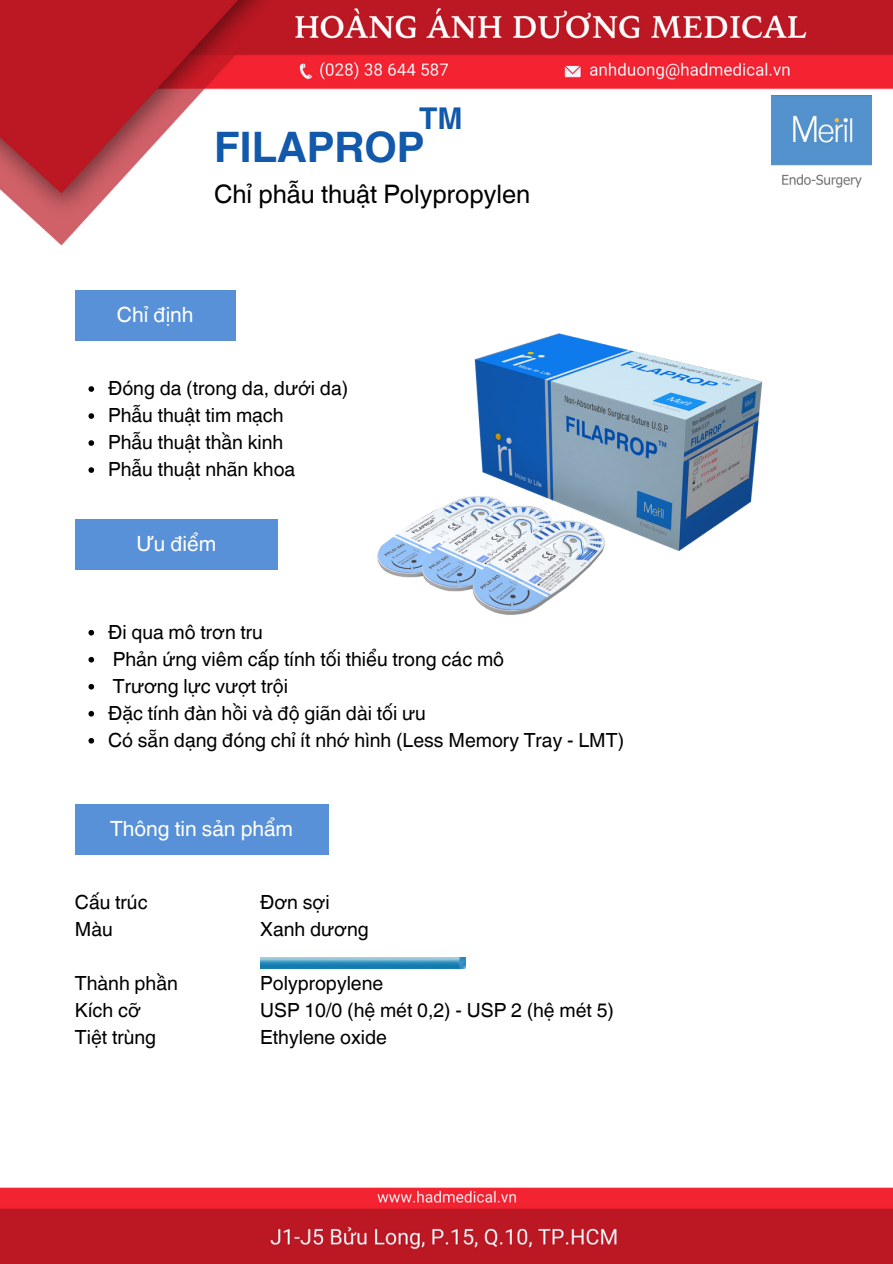
<style>
.page{position:relative;width:893px;height:1264px;background:#fff}
.page>*{position:absolute;margin:0;border:0;box-sizing:border-box;transform-origin:0 0}
.t1{font:700 42px "Helvetica World";color:#1258ab}
.t2{font:700 30px "Helvetica World";color:#1258ab}
.t3{font:25.5px "Helvetica World";color:#000}
.t4{font:21px "Helvetica World";color:#fff}
.t5{font:19.5px "Helvetica World";color:#000}
</style>
<div class="page">
<img style="left:0;top:0;width:892px;height:1263px">
<img style="left:771px;top:95px;width:100px;height:99px">
<img style="left:260px;top:957px;width:205px;height:11px">
<img style="left:366px;top:296px;width:438px;height:336px">
<svg style="left:88px;top:386px;width:6px;height:6px"></svg>
<svg style="left:88px;top:413px;width:6px;height:6px"></svg>
<svg style="left:88px;top:440px;width:6px;height:6px"></svg>
<svg style="left:88px;top:467px;width:6px;height:6px"></svg>
<svg style="left:88px;top:630px;width:6px;height:5px"></svg>
<svg style="left:88px;top:657px;width:6px;height:5px"></svg>
<svg style="left:88px;top:684px;width:6px;height:5px"></svg>
<svg style="left:88px;top:711px;width:6px;height:5px"></svg>
<svg style="left:88px;top:738px;width:6px;height:5px"></svg>
<div style="left:75px;top:290px;width:160px;height:50px;background:#5891d7"></div>
<div style="left:75px;top:519px;width:202px;height:50px;background:#5891d7"></div>
<div style="left:75px;top:804px;width:253px;height:50px;background:#5891d7"></div>
<p class="t2" style="left:419px;top:93px;width:45px">TM</p>
<p class="t1" style="left:214px;top:112px;width:212px">FILAPROP</p>
<p class="t3" style="left:214px;top:179px;width:318px">Chỉ phẫu thuật Polypropylen</p>
<p class="t4" style="left:117px;top:302px;width:78px">Chỉ định</p>
<p class="t5" style="left:108px;top:377px;width:241px">Đóng da (trong da, dưới da)</p>
<p class="t5" style="left:108px;top:404px;width:177px">Phẫu thuật tim mạch</p>
<p class="t5" style="left:108px;top:431px;width:177px">Phẫu thuật thần kinh</p>
<p class="t5" style="left:108px;top:458px;width:189px">Phẫu thuật nhãn khoa</p>
<p class="t4" style="left:136px;top:531px;width:81px">Ưu điểm</p>
<p class="t5" style="left:108px;top:620px;width:156px">Đi qua mô trơn tru</p>
<p class="t5" style="left:113px;top:647px;width:393px">Phản ứng viêm cấp tính tối thiểu trong các mô</p>
<p class="t5" style="left:113px;top:674px;width:177px">Trương lực vượt trội</p>
<p class="t5" style="left:108px;top:701px;width:319px">Đặc tính đàn hồi và độ giãn dài tối ưu</p>
<p class="t5" style="left:108px;top:728px;width:517px">Có sẵn dạng đóng chỉ ít nhớ hình (Less Memory Tray - LMT)</p>
<p class="t4" style="left:110px;top:816px;width:184px">Thông tin sản phẩm</p>
<p class="t5" style="left:75px;top:890px;width:74px">Cấu trúc</p>
<p class="t5" style="left:75px;top:917px;width:39px">Màu</p>
<p class="t5" style="left:75px;top:971px;width:104px">Thành phần</p>
<p class="t5" style="left:75px;top:998px;width:67px">Kích cỡ</p>
<p class="t5" style="left:75px;top:1025px;width:83px">Tiệt trùng</p>
<h2 class="t5" style="left:260px;top:890px;width:71px">Đơn sợi</h2>
<p class="t5" style="left:260px;top:917px;width:110px">Xanh dương</p>
<p class="t5" style="left:260px;top:971px;width:125px">Polypropylene</p>
<p class="t5" style="left:260px;top:998px;width:355px">USP 10/0 (hệ mét 0,2) - USP 2 (hệ mét 5)</p>
<p class="t5" style="left:260px;top:1025px;width:128px">Ethylene oxide</p>
</div>
